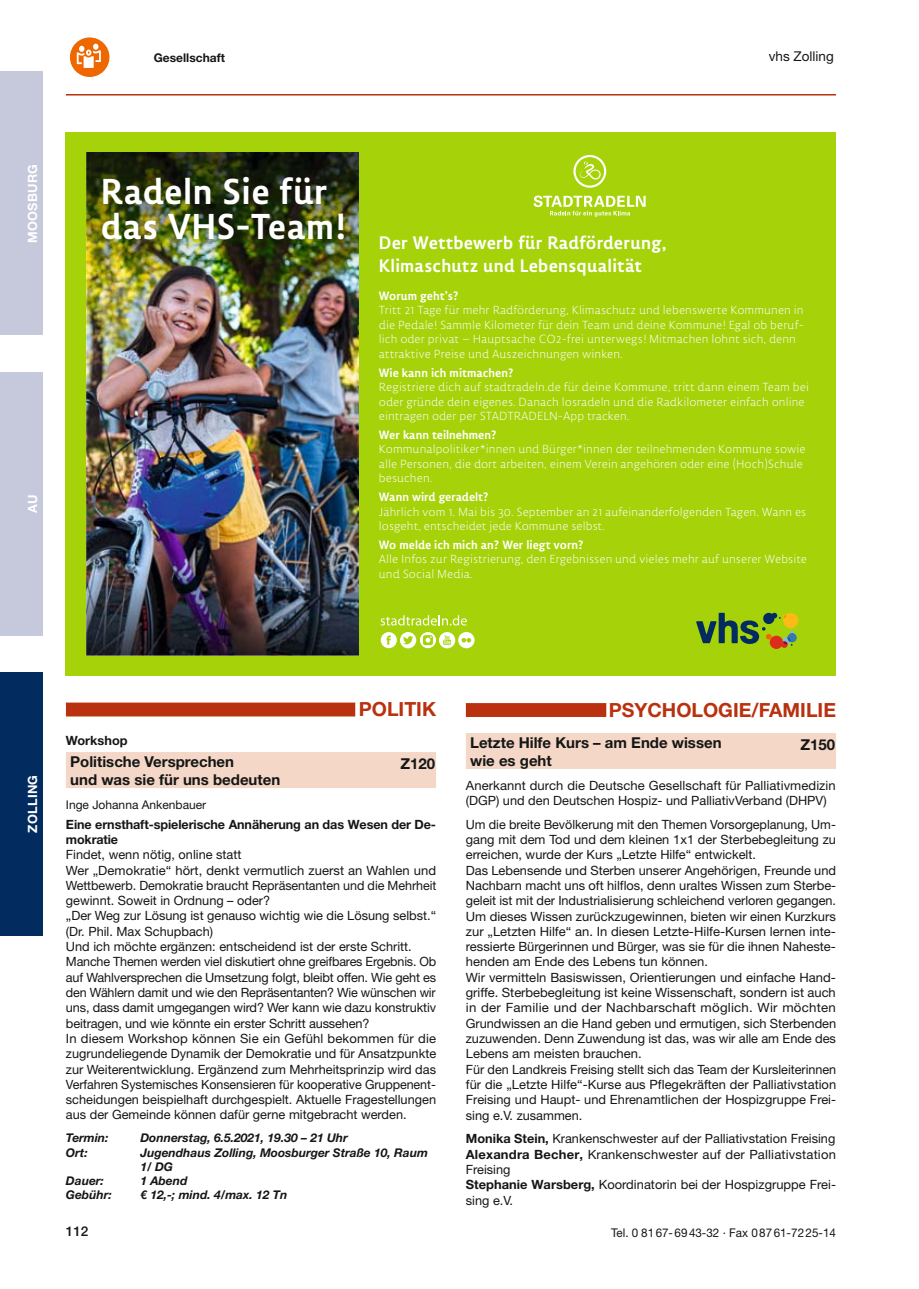
<style>
.page{position:relative;width:919px;height:1289px;background:#fff}
.page>*{position:absolute;margin:0;border:0;box-sizing:border-box;transform-origin:0 0}
.t1{font:500 43.35px/34px "Lemon Sans";letter-spacing:.01em;color:#fff}
.t2{font:500 21.75px/23.2px "Lemon Sans";letter-spacing:.01em;color:#fff}
.t3{font:700 19.5px "Helvetica Neue LT";color:#b9310e}
.t4{font:700 15px/18px "Helvetica Neue LT";color:#151616}
.t5{font:300 14.55px/14.5px "Lemon Sans";color:#fff}
.t6{font:500 14.55px "Lemon Sans";color:#fff}
.t7{font:13.5px "Helvetica Neue LT";color:#151616}
.t8{font:500 13.5px "Helvetica Neue LT";color:#151616}
.t9{font:12.75px/15.3px "Helvetica Neue LT";color:#151616}
.t10{font:700 12.75px/15.3px "Helvetica Neue LT";letter-spacing:-.005em;color:#151616}
.t11{font:700 12.75px "Helvetica Neue LT";letter-spacing:.02em;color:#fff}
.t12{font:italic 700 12px/14.2px "Helvetica Neue LT";color:#151616}
.t13{font:12px "Helvetica Neue LT";color:#151616}
.t14{font:700 12px "Helvetica Neue LT";color:#151616}
.s1{font-weight:700}
</style>
<div class="page">
<hr style="left:66px;top:94px;width:770px;height:1px;background:#b9310e">
<div style="left:70px;top:37px;width:39px;height:40px;background:#ef6700;border-radius:50%"></div>
<svg style="left:77px;top:44px;width:24px;height:24px"></svg>
<div style="left:0;top:372px;width:43px;height:263px;background:#c6c8dc"></div>
<div style="left:0;top:672px;width:43px;height:263px;background:#022c5f"></div>
<div style="left:0;top:72px;width:43px;height:263px;background:#c6c8dc"></div>
<div style="left:66px;top:702px;width:289px;height:14px;background:#b9310e"></div>
<div style="left:66px;top:752px;width:370px;height:36px;background:#f4d7c7"></div>
<div style="left:466px;top:703px;width:140px;height:14px;background:#b9310e"></div>
<div style="left:466px;top:733px;width:370px;height:36px;background:#f4d7c7"></div>
<div style="left:66px;top:132px;width:770px;height:543px;background:#a6d20a"></div>
<img style="left:87px;top:152px;width:272px;height:503px">
<svg style="left:380px;top:615px;width:87px;height:10px"></svg>
<svg style="left:380px;top:632px;width:94px;height:16px"></svg>
<svg style="left:573px;top:155px;width:33px;height:33px"></svg>
<svg style="left:533px;top:195px;width:112px;height:22px"></svg>
<svg style="left:696px;top:612px;width:102px;height:37px"></svg>
<p class="t11" style="left:28px;top:243px;width:80px;rotate:-90deg">MOOSBURG</p>
<p class="t11" style="left:28px;top:513px;width:20px;rotate:-90deg">AU</p>
<p class="t14" style="left:154px;top:53px;width:73px">Gesellschaft</p>
<p class="t7" style="left:768px;top:51px;width:67px">vhs Zolling</p>
<h1 class="t1" style="left:101px;top:172px;width:246px">Radeln Sie für das VHS-Team!</h1>
<h2 class="t2" style="left:379px;top:229px;width:289px">Der Wettbewerb für Radförderung,<br>Klimaschutz und Lebensqualität</h2>
<p class="t6" style="left:379px;top:286px;width:81px">Worum geht’s?</p>
<p class="t5" style="left:379px;top:302px;width:426px">Tritt 21 Tage für mehr Radförderung, Klimaschutz und lebenswerte Kommunen in die Pedale! Sammle Kilometer für dein Team und deine Kommune! Egal ob beruf&shy;lich oder privat – Hauptsache CO2-frei unterwegs! Mitmachen lohnt sich, denn attraktive Preise und Auszeichnungen winken.</p>
<p class="t6" style="left:379px;top:363px;width:136px">Wie kann ich mitmachen?</p>
<p class="t5" style="left:379px;top:379px;width:431px">Registriere dich auf stadtradeln.de für deine Kommune, tritt dann einem Team bei oder gründe dein eigenes. Danach losradeln und die Radkilometer einfach online eintragen oder per STADTRADELN-App tracken.</p>
<p class="t6" style="left:379px;top:425px;width:119px">Wer kann teilnehmen?</p>
<p class="t5" style="left:379px;top:441px;width:428px">Kommunalpolitiker*innen und Bürger*innen der teilnehmenden Kommune sowie alle Personen, die dort arbeiten, einem Verein angehören oder eine (Hoch)Schule besuchen.</p>
<p class="t6" style="left:379px;top:487px;width:111px">Wann wird geradelt?</p>
<p class="t5" style="left:379px;top:503px;width:429px">Jährlich vom 1. Mai bis 30. September an 21 aufeinanderfolgenden Tagen. Wann es losgeht, entscheidet jede Kommune selbst.</p>
<p class="t6" style="left:379px;top:535px;width:206px">Wo melde ich mich an? Wer liegt vorn?</p>
<p class="t5" style="left:379px;top:551px;width:430px">Alle Infos zur Registrierung, den Ergebnissen und vieles mehr auf unserer Website und Social Media.</p>
<p class="t11" style="left:28px;top:832px;width:59px;rotate:-90deg">ZOLLING</p>
<h3 class="t3" style="left:359px;top:702px;width:79px">POLITIK</h3>
<p class="t10" style="left:66px;top:733px;width:63px">Workshop</p>
<p class="t4" style="left:70px;top:754px;width:212px">Politische Versprechen<br>und was sie für uns bedeuten</p>
<p class="t4" style="left:400px;top:756px;width:36px">Z120</p>
<p class="t13" style="left:66px;top:800px;width:142px">Inge Johanna Ankenbauer</p>
<p class="t10" style="left:66px;top:817px;width:371px">Eine ernsthaft-spielerische Annäherung an das Wesen der De&shy;mokratie</p>
<p class="t9" style="left:66px;top:848px;width:372px">Findet, wenn nötig, online statt<br>Wer „Demokratie“ hört, denkt vermutlich zuerst an Wahlen und Wettbewerb. Demokratie braucht Repräsentanten und die Mehrheit gewinnt. Soweit in Ordnung – oder?<br>„Der Weg zur Lösung ist genauso wichtig wie die Lösung selbst.“ (Dr. Phil. Max Schupbach)<br>Und ich möchte ergänzen: entscheidend ist der erste Schritt.<br>Manche Themen werden viel diskutiert ohne greifbares Ergebnis. Ob auf Wahlversprechen die Umsetzung folgt, bleibt offen. Wie geht es den Wählern damit und wie den Repräsentanten? Wie wünschen wir uns, dass damit umgegangen wird? Wer kann wie dazu konstruktiv beitragen, und wie könnte ein erster Schritt aussehen?<br>In diesem Workshop können Sie ein Gefühl bekommen für die zugrundeliegende Dynamik der Demokratie und für Ansatzpunkte zur Weiterentwicklung. Ergänzend zum Mehrheitsprinzip wird das Verfahren Systemisches Konsensieren für kooperative Gruppenent&shy;scheidungen beispielhaft durchgespielt. Aktuelle Fragestellungen aus der Gemeinde können dafür gerne mitgebracht werden.</p>
<p class="t12" style="left:66px;top:1131px;width:44px">Termin:</p>
<p class="t12" style="left:140px;top:1131px;width:209px">Donnerstag, 6.5.2021, 19.30 – 21 Uhr</p>
<p class="t12" style="left:66px;top:1146px;width:23px">Ort:</p>
<p class="t12" style="left:140px;top:1146px;width:289px">Jugendhaus Zolling, Moosburger Straße 10, Raum<br>1/ DG</p>
<p class="t12" style="left:66px;top:1174px;width:40px">Dauer:</p>
<p class="t12" style="left:140px;top:1174px;width:49px">1 Abend</p>
<p class="t12" style="left:66px;top:1188px;width:47px">Gebühr:</p>
<p class="t12" style="left:140px;top:1188px;width:148px">€ 12,-; mind. 4/max. 12 Tn</p>
<p class="t8" style="left:66px;top:1225px;width:24px">112</p>
<h3 class="t3" style="left:608px;top:703px;width:229px">PSYCHOLOGIE/FAMILIE</h3>
<p class="t4" style="left:470px;top:735px;width:253px">Letzte Hilfe Kurs – am Ende wissen wie es geht</p>
<p class="t4" style="left:800px;top:737px;width:36px">Z150</p>
<p class="t9" style="left:466px;top:778px;width:371px">Anerkannt durch die Deutsche Gesellschaft für Palliativmedizin (DGP) und den Deutschen Hospiz- und PalliativVerband (DHPV)</p>
<p class="t9" style="left:466px;top:817px;width:372px">Um die breite Bevölkerung mit den Themen Vorsorgeplanung, Um&shy;gang mit dem Tod und dem kleinen 1x1 der Sterbebegleitung zu erreichen, wurde der Kurs „Letzte Hilfe“ entwickelt.<br>Das Lebensende und Sterben unserer Angehörigen, Freunde und Nachbarn macht uns oft hilflos, denn uraltes Wissen zum Sterbe&shy;geleit ist mit der Industrialisierung schleichend verloren gegangen.<br>Um dieses Wissen zurückzugewinnen, bieten wir einen Kurzkurs zur „Letzten Hilfe“ an. In diesen Letzte-Hilfe-Kursen lernen inte&shy;ressierte Bürgerinnen und Bürger, was sie für die ihnen Naheste&shy;henden am Ende des Lebens tun können.<br>Wir vermitteln Basiswissen, Orientierungen und einfache Hand&shy;griffe. Sterbebegleitung ist keine Wissenschaft, sondern ist auch in der Familie und der Nachbarschaft möglich. Wir möchten Grundwissen an die Hand geben und ermutigen, sich Sterbenden zuzuwenden. Denn Zuwendung ist das, was wir alle am Ende des Lebens am meisten brauchen.<br>Für den Landkreis Freising stellt sich das Team der Kursleiterinnen für die „Letzte Hilfe“-Kurse aus Pflegekräften der Palliativstation Freising und Haupt- und Ehrenamtlichen der Hospizgruppe Frei&shy;sing e.V. zusammen.</p>
<p class="t9" style="left:466px;top:1132px;width:371px"><span class="s1">Monika Stein,</span> Krankenschwester auf der Palliativstation Freising <span class="s1">Alexandra Becher,</span> Krankenschwester auf der Palliativstation Freising<br><span class="s1">Stephanie Warsberg,</span> Koordinatorin bei der Hospizgruppe Frei&shy;sing e.V.</p>
<p class="t13" style="left:611px;top:1228px;width:226px">Tel. 0 81 67- 69 43-32 · Fax 0 87 61-72 25-14</p>
</div>
